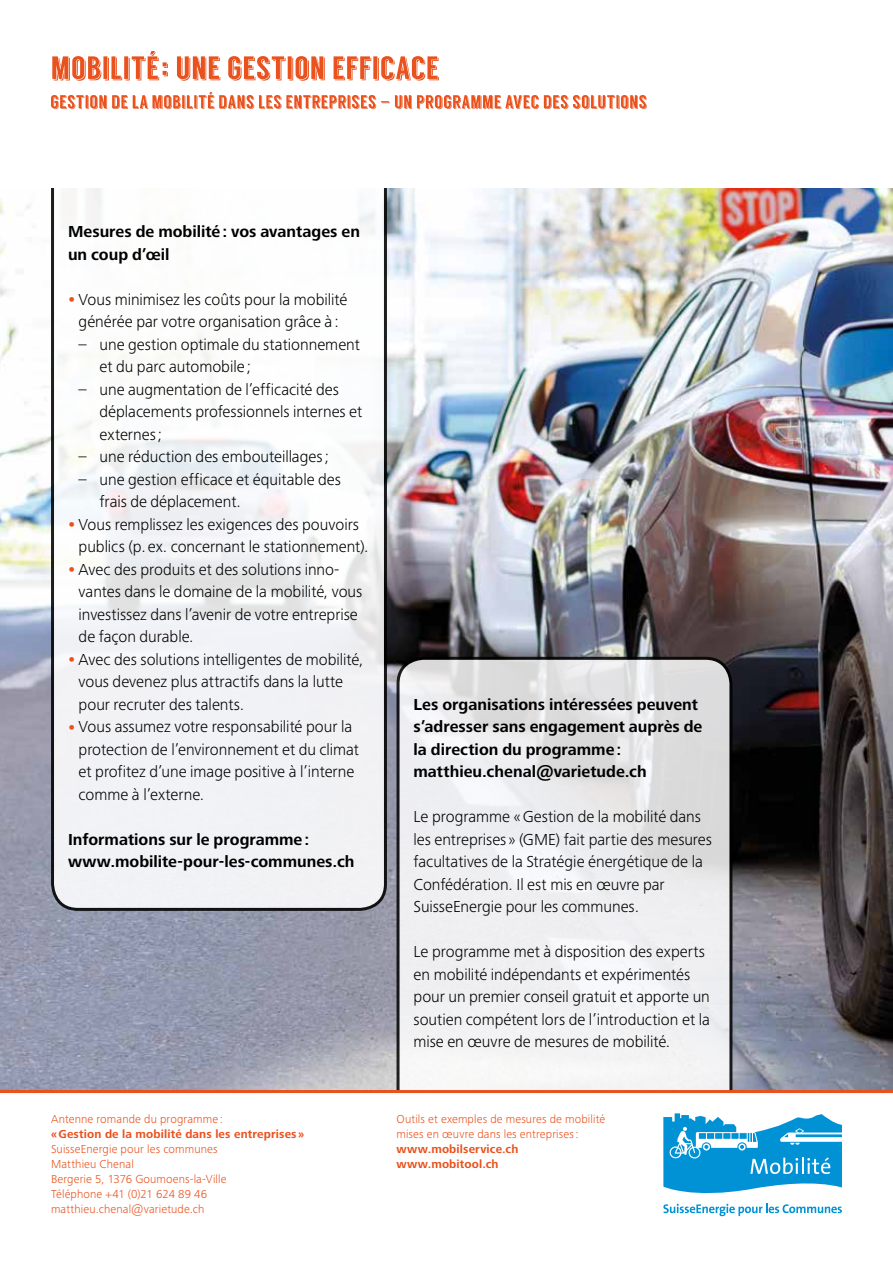
<style>
.page{position:relative;width:893px;height:1263px;background:#fff}
.page>*{position:absolute;margin:0;border:0;box-sizing:border-box;transform-origin:0 0}
.t1{font:300 16.5px/22.5px "Frutiger Next Pro";color:#000}
.t2{font:700 16.5px/22.5px "Frutiger Next Pro";color:#000}
.t3{font:300 12px/15px "Frutiger Next Pro";letter-spacing:.01em;color:#e9511d}
.t4{font:700 12px/15px "Frutiger Next Pro";letter-spacing:.015em;color:#e9511d}
.s1{font-family:"Alphonse Mucha";font-weight:400;color:#e9511d}
</style>
<div class="page">
<img style="left:0;top:188px;width:893px;height:902px">
<svg style="left:398px;top:658px;width:333px;height:468px;fill:#eeeef1"></svg>
<div style="left:396px;top:657px;width:336px;height:471px;border:3px solid #000;border-radius:26px"></div>
<div style="left:0;top:1091px;width:893px;height:172px;background:#fff"></div>
<div style="left:53px;top:141px;width:332px;height:768px;background:#f3f3f6;border-radius:26px"></div>
<div style="left:51px;top:139px;width:336px;height:772px;border:3px solid #000;border-radius:26px"></div>
<hr style="left:0;top:1090px;width:893px;height:3px;background:#e9511d">
<svg style="left:663px;top:1113px;width:179px;height:103px"></svg>
<div style="left:0;top:0;width:893px;height:187px;background:#fff"></div>
<svg style="left:51px;top:92px;width:596px;height:17px"></svg>
<svg style="left:52px;top:51px;width:387px;height:30px"></svg>
<p class="t2" style="left:68px;top:220px;width:294px">Mesures de mobilité: vos avantages en un coup d’œil</p>
<p class="t1" style="left:68px;top:288px;width:281px;text-align:center"><span class="s1">•</span> Vous minimisez les coûts pour la mobilité générée par votre organisation grâce à :</p>
<p class="t1" style="left:100px;top:333px;width:262px;text-indent:-21px">– une gestion optimale du stationnement et du parc automobile ;</p>
<p class="t1" style="left:100px;top:378px;width:264px;text-indent:-21px">– une augmentation de l’efficacité des déplacements professionnels internes et externes;</p>
<p class="t1" style="left:79px;top:445px;width:252px">– une réduction des embouteillages;</p>
<p class="t1" style="left:100px;top:468px;width:243px;text-indent:-21px">– une gestion efficace et équitable des frais de déplacement.</p>
<p class="t1" style="left:79px;top:513px;width:291px;text-indent:-11px"><span class="s1">•</span> Vous remplissez les exigences des pouvoirs publics (p. ex. concernant le stationnement).</p>
<p class="t1" style="left:79px;top:558px;width:285px;text-indent:-11px"><span class="s1">•</span> Avec des produits et des solutions inno&shy;vantes dans le domaine de la mobilité, vous investissez dans l’avenir de votre entreprise de façon durable.</p>
<p class="t1" style="left:79px;top:648px;width:286px;text-indent:-11px"><span class="s1">•</span> Avec des solutions intelligentes de mobilité, vous devenez plus attractifs dans la lutte pour recruter des talents.</p>
<p class="t1" style="left:79px;top:715px;width:282px;text-indent:-11px"><span class="s1">•</span> Vous assumez votre responsabilité pour la protection de l’environnement et du climat et profitez d’une image positive à l’interne comme à l’externe.</p>
<p class="t2" style="left:68px;top:828px;width:288px">Informations sur le programme: www.mobilite-pour-les-communes.ch</p>
<p class="t3" style="left:51px;top:1111px;width:173px">Antenne romande du programme :</p>
<p class="t4" style="left:51px;top:1126px;width:255px">«Gestion de la mobilité dans les entreprises »</p>
<p class="t3" style="left:51px;top:1141px;width:177px">SuisseEnergie pour les communes<br>Matthieu Chenal<br>Bergerie 5, 1376 Goumoens-la-Ville<br>Téléphone +41 (0)21 624 89 46 matthieu.chenal@varietude.ch</p>
<p class="t2" style="left:414px;top:693px;width:290px">Les organisations intéressées peuvent s’adresser sans engagement auprès de la direction du programme: matthieu.chenal@varietude.ch</p>
<p class="t1" style="left:414px;top:805px;width:300px">Le programme «Gestion de la mobilité dans les entreprises » (GME) fait partie des mesures facultatives de la Stratégie énergétique de la Confédération. Il est mis en œuvre par SuisseEnergie pour les communes.</p>
<p class="t1" style="left:414px;top:940px;width:298px">Le programme met à disposition des experts en mobilité indépendants et expérimentés pour un premier conseil gratuit et apporte un soutien compétent lors de l’introduction et la mise en œuvre de mesures de mobilité.</p>
<p class="t3" style="left:396px;top:1111px;width:210px">Outils et exemples de mesures de mobilité mises en œuvre dans les entreprises:</p>
<p class="t4" style="left:396px;top:1141px;width:123px">www.mobilservice.ch www.mobitool.ch</p>
</div>
